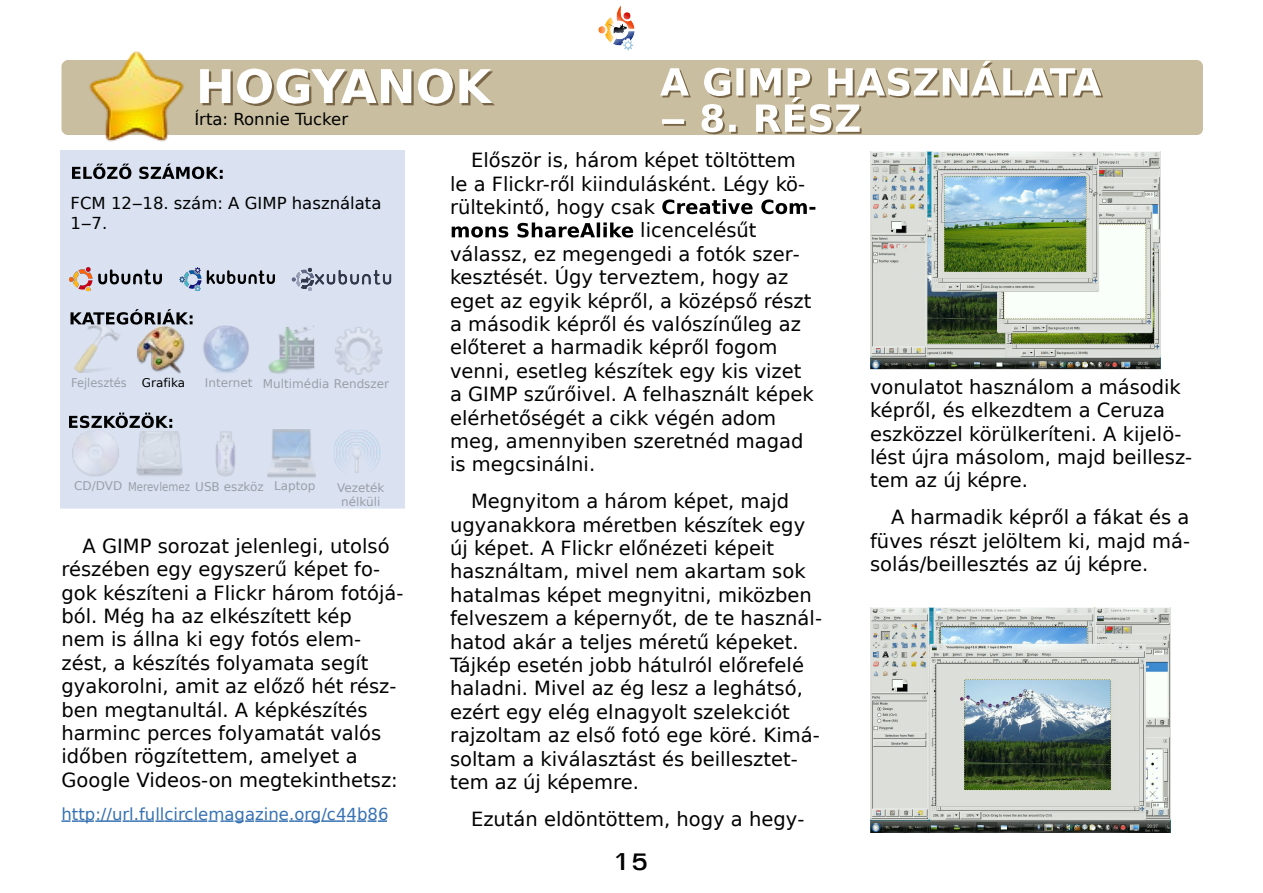
<style>
.page{position:relative;width:1263px;height:893px;background:#fff}
.page>*{position:absolute;margin:0;border:0;box-sizing:border-box;transform-origin:0 0}
.t1{font:700 24px "Garuda";color:#000}
.t2{font:19.5px/23.4px "DejaVu Sans";color:#000}
.t3{font:16.5px/19.8px "DejaVu Sans";color:#000}
.t4{font:16.5px "DejaVu Sans";color:#3671b3}
.t5{font:12px/14.4px "DejaVu Sans";color:rgb(0 0 0/.3);text-align:center}
.t6{font:12px "DejaVu Sans";color:rgb(0 0 0/.3);scale:.95 1}
.t7{font:12px "DejaVu Sans";color:#000}
</style>
<div class="page">
<img style="left:598px;top:5px;width:37px;height:46px">
<svg style="left:62px;top:820px;width:325px;height:2px"></svg>
<svg style="left:662px;top:199px;width:91px;height:15px"></svg>
<svg style="left:761px;top:199px;width:54px;height:15px"></svg>
<svg style="left:452px;top:226px;width:56px;height:12px"></svg>
<svg style="left:517px;top:222px;width:78px;height:16px"></svg>
<hr style="left:597px;top:222px;width:3px;height:15px;background:#000">
<svg style="left:603px;top:222px;width:30px;height:16px"></svg>
<div style="left:62px;top:60px;width:1141px;height:75px;background:#c9bea0"></div>
<svg style="left:200px;top:68px;width:295px;height:38px"></svg>
<img style="left:88px;top:51px;width:96px;height:91px">
<svg style="left:660px;top:68px;width:31px;height:29px"></svg>
<svg style="left:704px;top:68px;width:28px;height:30px"></svg>
<div style="left:738px;top:70px;width:7px;height:27px;background:#b4aa98"></div>
<div style="left:736px;top:68px;width:7px;height:28px;background:#fff"></div>
<div style="left:664px;top:121px;width:22px;height:5px;background:#796646"></div>
<div style="left:662px;top:119px;width:22px;height:5px;background:#fff"></div>
<svg style="left:701px;top:104px;width:24px;height:30px"></svg>
<div style="left:731px;top:127px;width:7px;height:7px;background:#796646"></div>
<div style="left:729px;top:125px;width:7px;height:7px;background:#fff"></div>
<svg style="left:750px;top:61px;width:353px;height:73px"></svg>
<div style="left:60px;top:150px;width:345px;height:359px;background:#dae2f1"></div>
<svg style="left:72px;top:164px;width:59px;height:15px"></svg>
<svg style="left:139px;top:164px;width:84px;height:15px"></svg>
<img style="left:69px;top:267px;width:92px;height:24px">
<img style="left:179px;top:267px;width:95px;height:24px">
<img style="left:291px;top:267px;width:100px;height:24px">
<svg style="left:71px;top:309px;width:122px;height:16px"></svg>
<svg style="left:69px;top:413px;width:103px;height:15px"></svg>
<img style="left:137px;top:326px;width:47px;height:48px">
<img style="left:74px;top:325px;width:46px;height:48px">
<img style="left:203px;top:326px;width:46px;height:47px">
<img style="left:268px;top:326px;width:47px;height:48px">
<img style="left:335px;top:327px;width:47px;height:47px">
<img style="left:136px;top:431px;width:47px;height:45px">
<img style="left:72px;top:428px;width:47px;height:48px">
<img style="left:216px;top:431px;width:19px;height:46px">
<img style="left:267px;top:429px;width:48px;height:48px">
<img style="left:334px;top:430px;width:47px;height:43px">
<img style="left:870px;top:152px;width:290px;height:217px">
<img style="left:870px;top:608px;width:300px;height:225px">
<p class="t3" style="left:194px;top:110px;width:155px">Írta: Ronnie Tucker</p>
<p class="t3" style="left:70px;top:194px;width:312px">FCM 12‒18. szám: A GIMP használata<br>1‒7.</p>
<p class="t6" style="left:71px;top:376px;width:60px">Fejlesztés</p>
<p class="t7" style="left:142px;top:376px;width:45px">Grafika</p>
<p class="t5" style="left:205px;top:376px;width:186px">Internet Multimédia Rendszer</p>
<p class="t5" style="left:74px;top:479px;width:243px">CD/DVD Merevlemez USB eszköz Laptop</p>
<p class="t5" style="left:337px;top:481px;width:49px">Vezeték nélküli</p>
<p class="t2" style="left:62px;top:534px;width:344px;text-indent:21px">A GIMP sorozat jelenlegi, utolsó részében egy egyszerű képet fo&shy;gok készíteni a Flickr három fotójá&shy;ból. Még ha az elkészített kép<br>nem is állna ki egy fotós elem&shy;zést, a készítés folyamata segít gyakorolni, amit az előző hét rész&shy;ben megtanultál. A képkészítés harminc perces folyamatát valós időben rögzítettem, amelyet a<br>Google Videos-on megtekinthetsz:</p>
<p class="t4" style="left:62px;top:805px;width:328px">http://url.fullcirclemagazine.org/c44b86</p>
<p class="t2" style="left:471px;top:149px;width:326px">Először is, három képet töltöttem</p>
<p class="t2" style="left:450px;top:172px;width:357px">le a Flickr-ről kiindulásként. Légy kö-</p>
<p class="t2" style="left:450px;top:195px;width:207px">rültekintő, hogy csak</p>
<p class="t2" style="left:640px;top:219px;width:118px">licencelésűt</p>
<p class="t2" style="left:450px;top:242px;width:351px">válassz, ez megengedi a fotók szer-</p>
<p class="t2" style="left:450px;top:266px;width:340px">kesztését. Úgy terveztem, hogy az</p>
<p class="t2" style="left:450px;top:289px;width:363px">eget az egyik képről, a középső részt</p>
<p class="t2" style="left:450px;top:312px;width:352px">a második képről és valószínűleg az</p>
<p class="t2" style="left:450px;top:336px;width:329px">előteret a harmadik képről fogom</p>
<p class="t2" style="left:450px;top:359px;width:353px">venni, esetleg készítek egy kis vizet</p>
<p class="t2" style="left:450px;top:383px;width:365px">a GIMP szűrőivel. A felhasznált képek</p>
<p class="t2" style="left:450px;top:406px;width:328px">elérhetőségét a cikk végén adom</p>
<p class="t2" style="left:450px;top:429px;width:355px">meg, amennyiben szeretnéd magad</p>
<p class="t2" style="left:450px;top:453px;width:147px">is megcsinálni.</p>
<p class="t2" style="left:450px;top:490px;width:373px;text-indent:21px">Megnyitom a három képet, majd ugyanakkora méretben készítek egy új képet. A Flickr előnézeti képeit használtam, mivel nem akartam sok hatalmas képet megnyitni, miközben felveszem a képernyőt, de te használ&shy;hatod akár a teljes méretű képeket.<br>Tájkép esetén jobb hátulról előrefelé haladni. Mivel az ég lesz a leghátsó, ezért egy elég elnagyolt szelekciót rajzoltam az első fotó ege köré. Kimá&shy;soltam a kiválasztást és beillesztet&shy;tem az új képemre.</p>
<p class="t2" style="left:471px;top:807px;width:335px">Ezután eldöntöttem, hogy a hegy-</p>
<p class="t1" style="left:612px;top:848px;width:36px">15</p>
<p class="t2" style="left:870px;top:375px;width:324px">vonulatot használom a második képről, és elkezdtem a Ceruza eszközzel körülkeríteni. A kijelö&shy;lést újra másolom, majd beillesz&shy;tem az új képre.</p>
<p class="t2" style="left:870px;top:506px;width:321px;text-align:justify;text-indent:21px">A harmadik képről a fákat és a füves részt jelöltem ki, majd má&shy;solás/beillesztés az új képre.</p>
</div>
